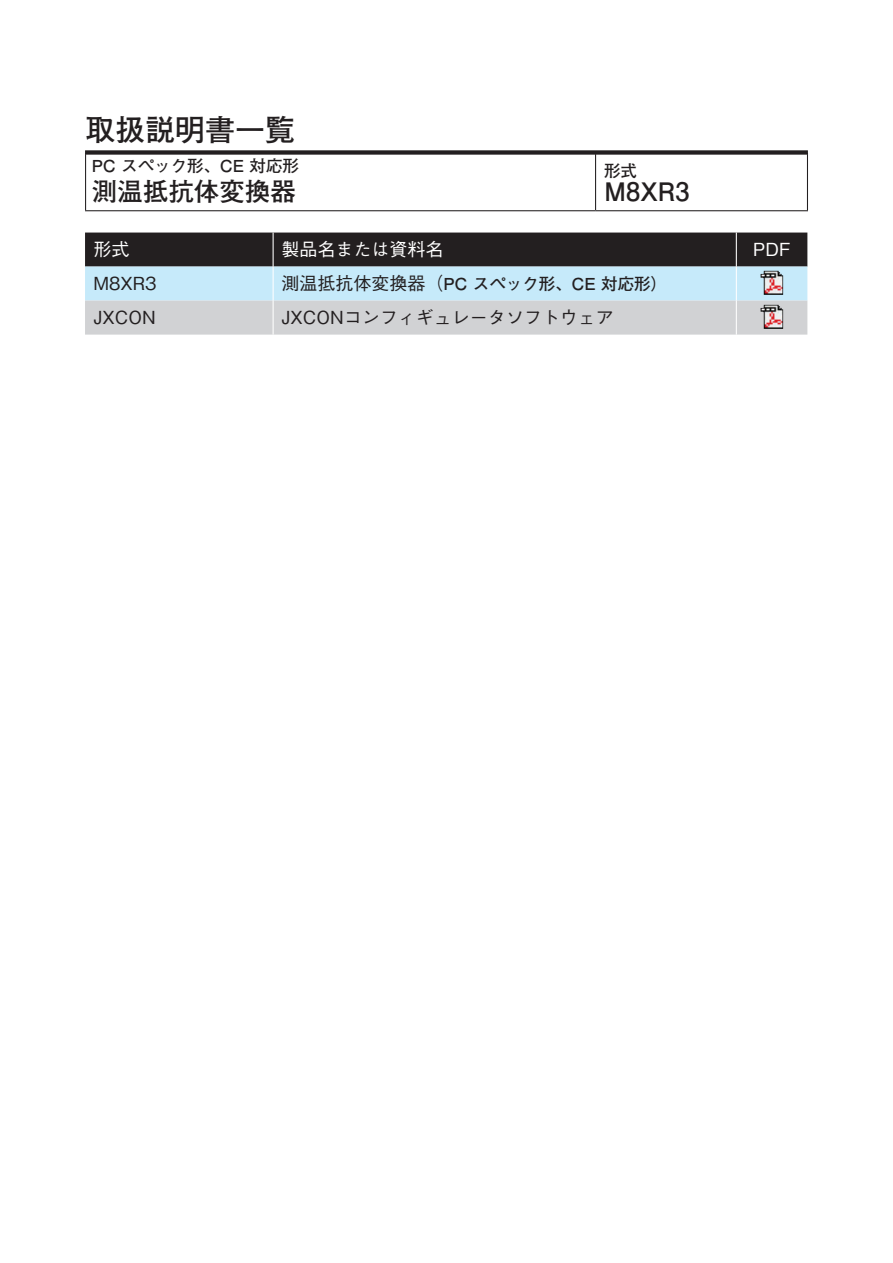
<style>
.page{position:relative;width:893px;height:1263px;background:#fff}
.page>*{position:absolute;margin:0;border:0;box-sizing:border-box;transform-origin:0 0}
.t1{font:700 30px "Futo Go B101 Pro";color:#231f20}
.t2{font:700 25.5px "Futo Go B101 Pro";color:#231f20}
.t3{font:500 18px "Gothic BBB Pro";color:#231f20}
.t4{font:500 18px "Gothic BBB Pro";color:#fff}
.t5{font:700 16.5px "Futo Go B101 Pro";color:#231f20}
.s1{font-family:"Gothic BBB Pro";font-weight:500;font-size:18px}
</style>
<div class="page">
<div style="left:85px;top:150px;width:723px;height:5px;background:#231f20"></div>
<hr style="left:595px;top:154px;width:1px;height:56px;background:#231f20">
<hr style="left:85px;top:154px;width:1px;height:56px;background:#231f20">
<hr style="left:807px;top:154px;width:1px;height:56px;background:#231f20">
<hr style="left:85px;top:210px;width:511px;height:1px;background:#231f20">
<hr style="left:596px;top:210px;width:212px;height:1px;background:#231f20">
<svg style="left:85px;top:233px;width:722px;height:102px;background:#949ea5"></svg>
<hr style="left:273px;top:233px;width:1px;height:34px;background:#fff">
<hr style="left:736px;top:233px;width:1px;height:34px;background:#fff">
<hr style="left:273px;top:267px;width:1px;height:34px;background:#fff">
<hr style="left:736px;top:267px;width:1px;height:34px;background:#fff">
<hr style="left:273px;top:301px;width:1px;height:34px;background:#fff">
<hr style="left:736px;top:301px;width:1px;height:34px;background:#fff">
<img style="left:761px;top:271px;width:22px;height:24px">
<img style="left:761px;top:305px;width:22px;height:24px">
<h1 class="t1" style="left:85px;top:106px;width:211px">取扱説明書一覧</h1>
<p class="t5" style="left:92px;top:153px;width:209px">PC スペック形、CE 対応形</p>
<h2 class="t2" style="left:92px;top:171px;width:205px">測温抵抗体変換器</h2>
<p class="t4" style="left:94px;top:235px;width:37px">形式</p>
<p class="t4" style="left:282px;top:235px;width:163px">製品名または資料名</p>
<p class="t5" style="left:604px;top:157px;width:34px">形式</p>
<h2 class="t2" style="left:604px;top:171px;width:87px">M8XR3</h2>
<p class="t3" style="left:94px;top:269px;width:65px">M8XR3</p>
<p class="t3" style="left:94px;top:303px;width:64px">JXCON</p>
<p class="t5" style="left:282px;top:270px;width:387px"><span class="s1">測温抵抗体変換器（</span>PC スペック形、CE 対応形(</p>
<p class="t3" style="left:282px;top:303px;width:334px">JXCONコンフィギュレータソフトウェア</p>
<p class="t4" style="left:753px;top:235px;width:39px">PDF</p>
</div>
